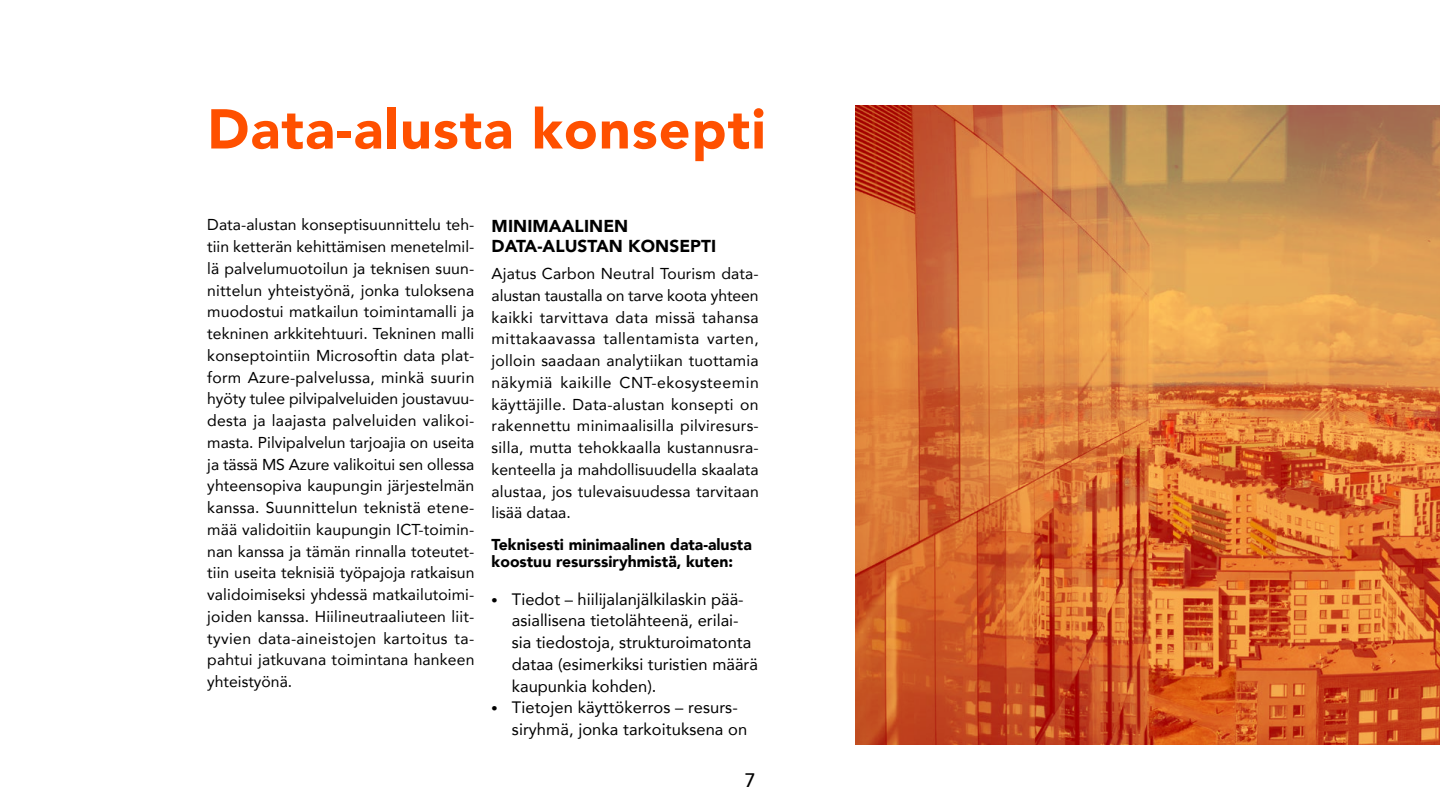
<style>
.page{position:relative;width:1440px;height:810px;background:#fff}
.page>*{position:absolute;margin:0;border:0;box-sizing:border-box;transform-origin:0 0}
.otsikko{font:900 55.5px "Avenir";letter-spacing:.02em;color:#ff5000}
.t1{font:500 19.5px "Avenir";color:#000}
.väliotsikko_musta{font:900 17.25px/20.2px "Avenir";letter-spacing:.005em;color:#000}
.t2{font:16.5px/21.8px "Avenir";color:#000}
.leipis_muut_kpl{font:15.75px/21.8px "Avenir";letter-spacing:.01em;color:#000;text-align:justify}
.leipis_sisentämätön{font:15.75px/21.8px "Avenir";letter-spacing:.01em;color:#000;text-align:justify}
.pikkulaatikko_otsikk{font:900 15.75px/17.2px "Avenir";color:#000}
.s1{font-family:"Helsinki Grotesk";font-weight:900}
</style>
<div class="page">
<svg style="left:855px;top:105px;width:585px;height:640px;background:#d47739"></svg>
<p class="otsikko" style="left:207px;top:82px;width:560px">Data-alusta konsepti</p>
<p class="leipis_muut_kpl" style="left:207px;top:213px;width:269px">Data-alustan konseptisuunnittelu teh&shy;tiin ketterän kehittämisen menetelmil&shy;lä palvelumuotoilun ja teknisen suun&shy;nittelun yhteistyönä, jonka tuloksena muodostui matkailun toimintamalli ja tekninen arkkitehtuuri. Tekninen malli konseptointiin Microsoftin data plat&shy;form Azure-palvelussa, minkä suurin hyöty tulee pilvipalveluiden joustavuu&shy;desta ja laajasta palveluiden valikoi&shy;masta. Pilvipalvelun tarjoajia on useita ja tässä MS Azure valikoitui sen ollessa yhteensopiva kaupungin järjestelmän kanssa. Suunnittelun teknistä etene&shy;mää validoitiin kaupungin ICT-toimin&shy;nan kanssa ja tämän rinnalla toteutet&shy;tiin useita teknisiä työpajoja ratkaisun validoimiseksi yhdessä matkailutoimi&shy;joiden kanssa. Hiilineutraaliuteen liit&shy;tyvien data-aineistojen kartoitus ta&shy;pahtui jatkuvana toimintana hankeen yhteistyönä.</p>
<p class="väliotsikko_musta" style="left:492px;top:215px;width:226px">MINIMAALINEN<br>DATA-ALUSTAN KONSEPTI</p>
<p class="leipis_sisentämätön" style="left:492px;top:262px;width:269px">Ajatus Carbon Neutral Tourism data&shy;alustan taustalla on tarve koota yhteen kaikki tarvittava data missä tahansa mittakaavassa tallentamista varten, jolloin saadaan analytiikan tuottamia näkymiä kaikille CNT-ekosysteemin käyttäjille. Data-alustan konsepti on rakennettu minimaalisilla pilviresurs&shy;silla, mutta tehokkaalla kustannusra&shy;kenteella ja mahdollisuudella skaalata alustaa, jos tulevaisuudessa tarvitaan lisää dataa.</p>
<p class="pikkulaatikko_otsikk" style="left:492px;top:535px;width:262px">Teknisesti minimaalinen data-alusta koostuu resurssiryhmistä, kuten:</p>
<p class="t2" style="left:512px;top:587px;width:248px;text-indent:-20px"><span class="s1">•</span> Tiedot – hiilijalanjälkilaskin pää&shy;asiallisena tietolähteenä, erilai&shy;sia tiedostoja, strukturoimatonta dataa (esimerkiksi turistien määrä kaupunkia kohden).</p>
<p class="t2" style="left:512px;top:696px;width:237px;text-indent:-20px"><span class="s1">•</span> Tietojen käyttökerros – resurs&shy;siryhmä, jonka tarkoituksena on</p>
<p class="t1" style="left:745px;top:763px;width:12px">7</p>
</div>
